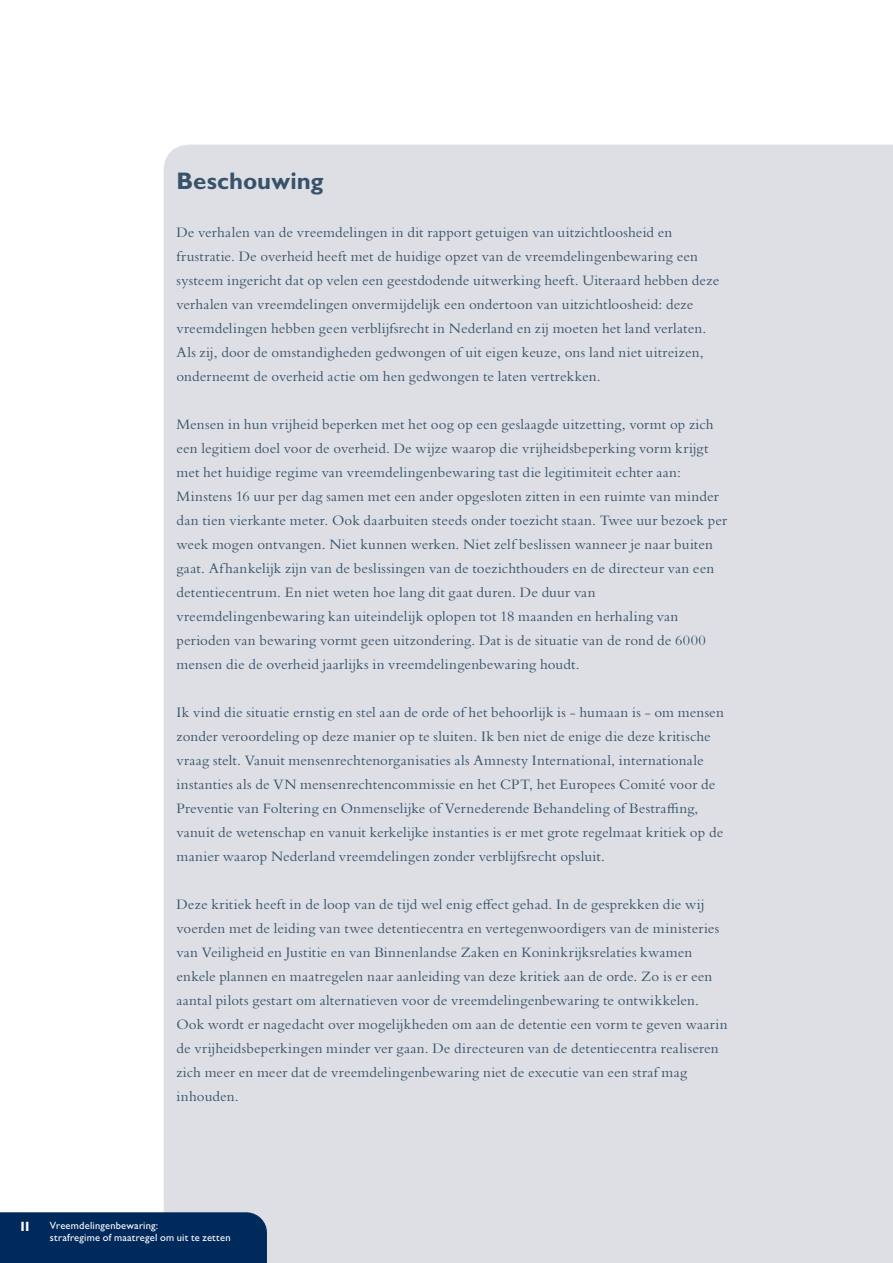
<style>
.page{position:relative;width:893px;height:1263px;background:#fff}
.page>*{position:absolute;margin:0;border:0;box-sizing:border-box;transform-origin:0 0}
._1_HOOFDKOP{font:700 24px "Gill Sans MT Pro";color:#37526b}
.BROODTEKST{font:15px/24px "Bembo Std";letter-spacing:.01em;color:#37526b}
.Paginacijfer{font:700 13.5px "Gill Sans MT Pro";color:#fff}
.t1{font:500 10.5px/12px "Gill Sans MT Pro";letter-spacing:.02em;color:#fff}
</style>
<div class="page">
<div style="left:164px;top:145px;width:729px;height:1118px;background:#dddfe4"></div>
<div style="left:0;top:1212px;width:267px;height:51px;background:#00295c"></div>
<p class="_1_HOOFDKOP" style="left:176px;top:166px;width:149px">Beschouwing</p>
<p class="BROODTEKST" style="left:176px;top:220px;width:544px">De verhalen van de vreemdelingen in dit rapport getuigen van uitzichtloosheid en frustratie. De overheid heeft met de huidige opzet van de vreemdelingenbewaring een systeem ingericht dat op velen een geestdodende uitwerking heeft. Uiteraard hebben deze verhalen van vreemdelingen onvermijdelijk een ondertoon van uitzichtloosheid: deze vreemdelingen hebben geen verblijfsrecht in Nederland en zij moeten het land verlaten.<br>Als zij, door de omstandigheden gedwongen of uit eigen keuze, ons land niet uitreizen, onderneemt de overheid actie om hen gedwongen te laten vertrekken.</p>
<p class="BROODTEKST" style="left:176px;top:412px;width:539px">Mensen in hun vrijheid beperken met het oog op een geslaagde uitzetting, vormt op zich een legitiem doel voor de overheid. De wijze waarop die vrijheidsbeperking vorm krijgt met het huidige regime van vreemdelingenbewaring tast die legitimiteit echter aan:</p>
<p class="BROODTEKST" style="left:176px;top:484px;width:552px">Minstens 16 uur per dag samen met een ander opgesloten zitten in een ruimte van minder dan tien vierkante meter. Ook daarbuiten steeds onder toezicht staan. Twee uur bezoek per week mogen ontvangen. Niet kunnen werken. Niet zelf beslissen wanneer je naar buiten gaat. Afhankelijk zijn van de beslissingen van de toezichthouders en de directeur van een detentiecentrum. En niet weten hoe lang dit gaat duren. De duur van vreemdelingenbewaring kan uiteindelijk oplopen tot 18 maanden en herhaling van perioden van bewaring vormt geen uitzondering. Dat is de situatie van de rond de 6000 mensen die de overheid jaarlijks in vreemdelingenbewaring houdt.</p>
<p class="BROODTEKST" style="left:176px;top:700px;width:549px">Ik vind die situatie ernstig en stel aan de orde of het behoorlijk is - humaan is - om mensen zonder veroordeling op deze manier op te sluiten. Ik ben niet de enige die deze kritische vraag stelt. Vanuit mensenrechtenorganisaties als Amnesty International, internationale instanties als de VN mensenrechtencommissie en het CPT, het Europees Comité voor de Preventie van Foltering en Onmenselijke of Vernederende Behandeling of Bestraffing, vanuit de wetenschap en vanuit kerkelijke instanties is er met grote regelmaat kritiek op de manier waarop Nederland vreemdelingen zonder verblijfsrecht opsluit.</p>
<p class="BROODTEKST" style="left:176px;top:892px;width:553px">Deze kritiek heeft in de loop van de tijd wel enig effect gehad. In de gesprekken die wij voerden met de leiding van twee detentiecentra en vertegenwoordigers van de ministeries van Veiligheid en Justitie en van Binnenlandse Zaken en Koninkrijksrelaties kwamen enkele plannen en maatregelen naar aanleiding van deze kritiek aan de orde. Zo is er een aantal pilots gestart om alternatieven voor de vreemdelingenbewaring te ontwikkelen.<br>Ook wordt er nagedacht over mogelijkheden om aan de detentie een vorm te geven waarin de vrijheidsbeperkingen minder ver gaan. De directeuren van de detentiecentra realiseren zich meer en meer dat de vreemdelingenbewaring niet de executie van een straf mag inhouden.</p>
<p class="Paginacijfer" style="left:20px;top:1218px;width:10px">II</p>
<p class="t1" style="left:50px;top:1219px;width:182px">Vreemdelingenbewaring:<br>strafregime of maatregel om uit te zetten</p>
</div>
